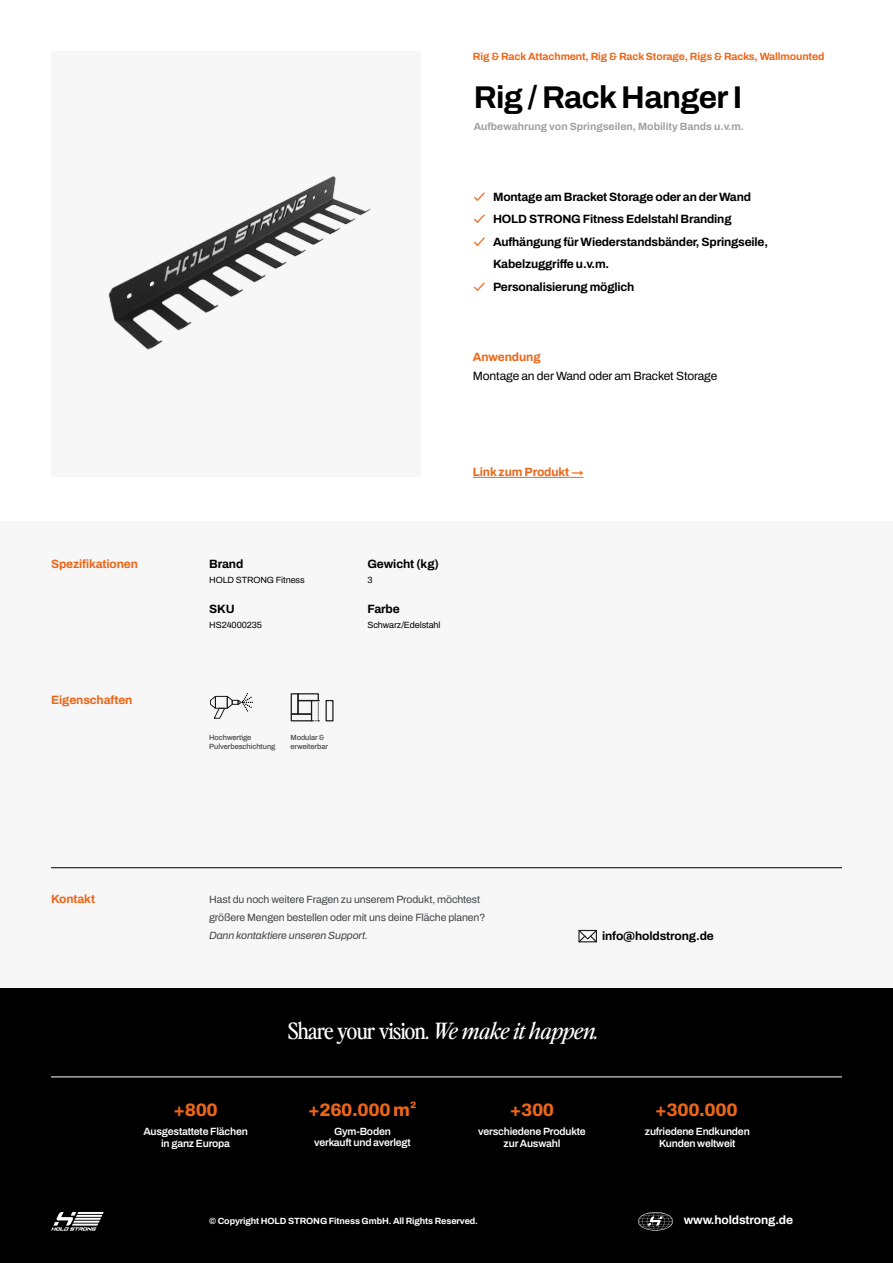
<style>
.page{position:relative;width:893px;height:1263px;background:#fff}
.page>*{position:absolute;margin:0;border:0;box-sizing:border-box;transform-origin:0 0}
.t1{font:700 31.5px "Archivo";letter-spacing:-.02em;color:#000}
.t2{font:22.5px "Perfectly Nineties";letter-spacing:-.03em;color:#fff}
.t3{font:800 18px "Archivo";letter-spacing:-.02em;color:#ec6618}
.t4{font:700 12px/22.5px "Archivo";letter-spacing:-.015em;color:#000}
.t5{font:700 12px "Archivo";letter-spacing:-.01em;color:#ec6618}
.t6{font:12px "Archivo";letter-spacing:-.01em;color:#000}
.t7{font:700 12px "Archivo";letter-spacing:-.01em;color:#fff}
.t8{font:600 10.5px/12px "Archivo";letter-spacing:-.02em;color:#fff;text-align:center}
.t9{font:10.5px/18px "Archivo";letter-spacing:-.01em;color:#414445}
.t10{font:700 10.5px "Archivo";letter-spacing:-.01em;color:#ec6618}
.t11{font:700 10.5px "Archivo";color:#a1a1a0}
.t12{font:italic 10.5px "Archivo";letter-spacing:-.01em;color:#414445}
.t13{font:700 9px "Archivo";letter-spacing:-.01em;color:#fff}
.t14{font:9px "Archivo";letter-spacing:-.01em;color:#000}
.t15{font:500 7.5px/9px "Archivo";letter-spacing:-.01em;color:#414445}
.s1{font-family:"Circular Std";font-weight:500;color:#ec6618}
.s2{font-style:italic}
</style>
<div class="page">
<img style="left:108px;top:175px;width:263px;height:175px">
<div style="left:0;top:522px;width:893px;height:697px;background:#f7f7f7"></div>
<div style="left:0;top:988px;width:893px;height:275px;background:#000"></div>
<svg style="left:51px;top:1212px;width:53px;height:18px"></svg>
<hr style="left:473px;top:477px;width:110px;height:1px;background:#ec6618">
<svg style="left:638px;top:1212px;width:35px;height:18px"></svg>
<svg style="left:578px;top:930px;width:19px;height:12px"></svg>
<hr style="left:51px;top:1077px;width:791px;height:1px;background:#fff">
<hr style="left:51px;top:867px;width:791px;height:1px;background:#000">
<div style="left:291px;top:693px;width:8px;height:22px;border:1px solid #1d1d1b"></div>
<div style="left:291px;top:713px;width:21px;height:8px;border:1px solid #1d1d1b"></div>
<div style="left:297px;top:693px;width:22px;height:8px;border:1px solid #1d1d1b"></div>
<div style="left:297px;top:700px;width:15px;height:15px;border:1px solid #1d1d1b"></div>
<div style="left:326px;top:700px;width:8px;height:21px;border:1px solid #1d1d1b"></div>
<svg style="left:311px;top:700px;width:8px;height:21px"></svg>
<svg style="left:210px;top:693px;width:43px;height:26px"></svg>
<p class="t10" style="left:473px;top:49px;width:353px">Rig &amp; Rack Attachment, Rig &amp; Rack Storage, Rigs &amp; Racks, Wallmounted</p>
<h1 class="t1" style="left:474px;top:73px;width:270px">Rig / Rack Hanger I</h1>
<p class="t11" style="left:474px;top:119px;width:272px">Aufbewahrung von Springseilen, Mobility Bands u.v.m.</p>
<p class="t4" style="left:474px;top:186px;width:279px"><span class="s1">✓</span> Montage am Bracket Storage oder an der Wand</p>
<p class="t4" style="left:474px;top:208px;width:259px"><span class="s1">✓</span> HOLD STRONG Fitness Edelstahl Branding</p>
<p class="t4" style="left:493px;top:231px;width:276px;text-indent:-20px"><span class="s1">✓</span> Aufhängung für Wiederstandsbänder, Springseile,<br>Kabelzuggriffe u.v.m.</p>
<p class="t4" style="left:474px;top:276px;width:162px"><span class="s1">✓</span> Personalisierung möglich</p>
<p class="t5" style="left:473px;top:348px;width:69px">Anwendung</p>
<p class="t6" style="left:473px;top:367px;width:246px">Montage an der Wand oder am Bracket Storage</p>
<p class="t5" style="left:51px;top:555px;width:89px">Spezifikationen</p>
<p class="t5" style="left:51px;top:690px;width:83px">Eigenschaften</p>
<p class="t4" style="left:209px;top:552px;width:36px">Brand</p>
<p class="t14" style="left:209px;top:573px;width:97px">HOLD STRONG Fitness</p>
<p class="t4" style="left:209px;top:597px;width:27px">SKU</p>
<p class="t14" style="left:209px;top:618px;width:54px">HS24000235</p>
<p class="t4" style="left:367px;top:552px;width:73px">Gewicht (kg)</p>
<p class="t14" style="left:367px;top:573px;width:7px">3</p>
<p class="t4" style="left:367px;top:597px;width:34px">Farbe</p>
<p class="t14" style="left:367px;top:618px;width:75px">Schwarz/Edelstahl</p>
<p class="t5" style="left:473px;top:462px;width:112px">Link zum Produkt →</p>
<p class="t15" style="left:209px;top:732px;width:68px">Hochwertige<br>Pulverbeschichtung</p>
<p class="t15" style="left:290px;top:732px;width:39px">Modular &amp; erweiterbar</p>
<p class="t5" style="left:51px;top:889px;width:46px">Kontakt</p>
<p class="t9" style="left:209px;top:890px;width:278px">Hast du noch weitere Fragen zu unserem Produkt, möchtest größere Mengen bestellen oder mit uns deine Fläche planen?</p>
<p class="t12" style="left:209px;top:928px;width:160px">Dann kontaktiere unseren Support.</p>
<p class="t4" style="left:602px;top:925px;width:113px">info@holdstrong.de</p>
<h2 class="t2" style="left:288px;top:1015px;width:312px">Share your vision. <span class="s2">We make it happen.</span></h2>
<h3 class="t3" style="left:173px;top:1096px;width:46px">+800</h3>
<h3 class="t3" style="left:308px;top:1096px;width:110px">+260.000 m²</h3>
<h3 class="t3" style="left:510px;top:1096px;width:46px">+300</h3>
<h3 class="t3" style="left:655px;top:1096px;width:84px">+300.000</h3>
<p class="t8" style="left:143px;top:1125px;width:106px">Ausgestattete Flächen in ganz Europa</p>
<p class="t8" style="left:314px;top:1126px;width:98px;line-height:10.9px">Gym-Boden verkauft und averlegt</p>
<p class="t8" style="left:478px;top:1125px;width:109px">verschiedene Produkte zur Auswahl</p>
<p class="t8" style="left:645px;top:1125px;width:106px">zufriedene Endkunden<br>Kunden weltweit</p>
<p class="t13" style="left:209px;top:1214px;width:270px">© Copyright HOLD STRONG Fitness GmbH. All Rights Reserved.</p>
<p class="t7" style="left:684px;top:1211px;width:111px">www.holdstrong.de</p>
</div>
